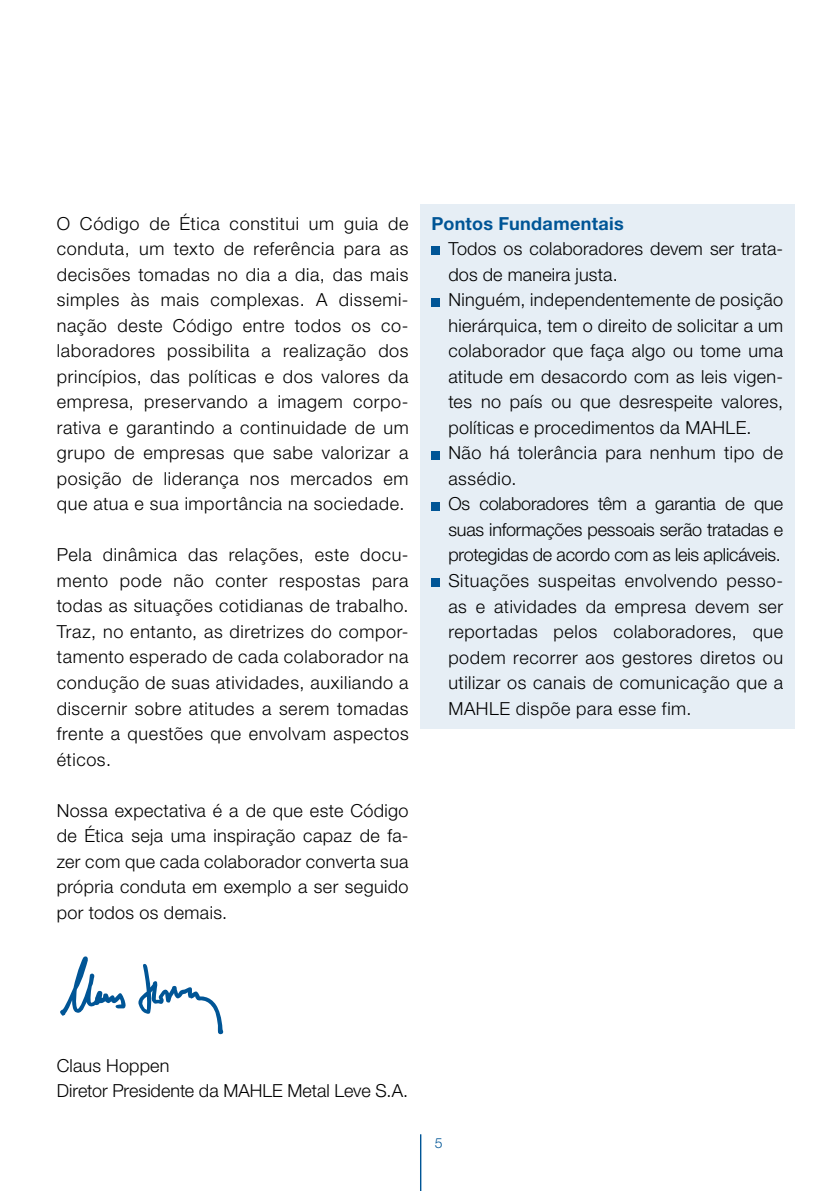
<style>
.page{position:relative;width:840px;height:1191px;background:#fff}
.page>*{position:absolute;margin:0;border:0;box-sizing:border-box;transform-origin:0 0}
.t1{font:300 18px/25.6px "Helvetica Neue LT";letter-spacing:.02em;color:#000;text-align:justify}
.t2{font:300 18px "Helvetica Neue LT";letter-spacing:-.01em;color:#000}
.t3{font:300 18px/25.6px "Helvetica Neue LT";color:#000}
.t4{font:700 18px "Helvetica Neue LT";letter-spacing:.02em;color:#005596}
.t5{font:300 14px "Helvetica Neue LT";color:#005596}
</style>
<div class="page">
<hr style="left:420px;top:1134px;width:1px;height:57px;background:#005596">
<svg style="left:60px;top:956px;width:66px;height:60px"></svg>
<svg style="left:138px;top:964px;width:86px;height:70px"></svg>
<div style="left:420px;top:204px;width:374px;height:525px;background:#e6eef5"></div>
<div style="left:431px;top:247px;width:8px;height:8px;background:#005596"></div>
<div style="left:431px;top:298px;width:8px;height:8px;background:#005596"></div>
<div style="left:431px;top:451px;width:8px;height:8px;background:#005596"></div>
<div style="left:431px;top:502px;width:8px;height:8px;background:#005596"></div>
<div style="left:431px;top:578px;width:8px;height:9px;background:#005596"></div>
<p class="t1" style="left:57px;top:210px;width:353px">O Código de Ética constitui um guia de conduta, um texto de referência para as decisões tomadas no dia a dia, das mais simples às mais complexas. A dissemi&shy;nação deste Código entre todos os co&shy;laboradores possibilita a realização dos princípios, das políticas e dos valores da empresa, preservando a imagem corpo&shy;rativa e garantindo a continuidade de um grupo de empresas que sabe valorizar a posição de liderança nos mercados em que atua e sua importância na sociedade.</p>
<p class="t1" style="left:57px;top:542px;width:353px">Pela dinâmica das relações, este docu&shy;mento pode não conter respostas para todas as situações cotidianas de trabalho.<br>Traz, no entanto, as diretrizes do compor&shy;tamento esperado de cada colaborador na condução de suas atividades, auxiliando a discernir sobre atitudes a serem tomadas frente a questões que envolvam aspectos éticos.</p>
<p class="t1" style="left:57px;top:797px;width:353px">Nossa expectativa é a de que este Código de Ética seja uma inspiração capaz de fa&shy;zer com que cada colaborador converta sua própria conduta em exemplo a ser seguido por todos os demais.</p>
<p class="t4" style="left:431px;top:212px;width:194px">Pontos Fundamentais</p>
<p class="t1" style="left:448px;top:236px;width:336px">Todos os colaboradores devem ser trata-</p>
<p class="t1" style="left:448px;top:261px;width:171px">dos de maneira justa.</p>
<p class="t1" style="left:439px;top:287px;width:344px">N inguém, independentemente de posição</p>
<p class="t1" style="left:448px;top:312px;width:336px">hierárquica, tem o direito de solicitar a um</p>
<p class="t1" style="left:448px;top:338px;width:336px">colaborador que faça algo ou tome uma</p>
<p class="t1" style="left:448px;top:363px;width:336px">atitude em desacordo com as leis vigen-</p>
<p class="t1" style="left:448px;top:389px;width:336px">tes no país ou que desrespeite valores,</p>
<p class="t1" style="left:448px;top:414px;width:304px">políticas e procedimentos da MAHLE.</p>
<p class="t1" style="left:440px;top:440px;width:344px">Não há tolerância para nenhum tipo de</p>
<p class="t1" style="left:448px;top:465px;width:70px">assédio.</p>
<p class="t2" style="left:448px;top:493px;width:336px">Os colaboradores têm a garantia de que</p>
<p class="t2" style="left:448px;top:518px;width:336px">suas informações pessoais serão tratadas e</p>
<p class="t2" style="left:448px;top:544px;width:334px">protegidas de acordo com as leis aplicáveis.</p>
<p class="t1" style="left:448px;top:567px;width:336px">Situações suspeitas envolvendo pesso-</p>
<p class="t1" style="left:448px;top:593px;width:336px">as e atividades da empresa devem ser</p>
<p class="t1" style="left:448px;top:618px;width:336px">reportadas pelos colaboradores, que</p>
<p class="t1" style="left:448px;top:644px;width:336px">podem recorrer aos gestores diretos ou</p>
<p class="t1" style="left:448px;top:669px;width:336px">utilizar os canais de comunicação que a</p>
<p class="t1" style="left:448px;top:695px;width:244px">MAHLE dispõe para esse fim.</p>
<p class="t3" style="left:57px;top:1052px;width:353px">Claus Hoppen<br>Diretor Presidente da MAHLE Metal Leve S.A.</p>
<p class="t5" style="left:434px;top:1134px;width:9px">5</p>
</div>
